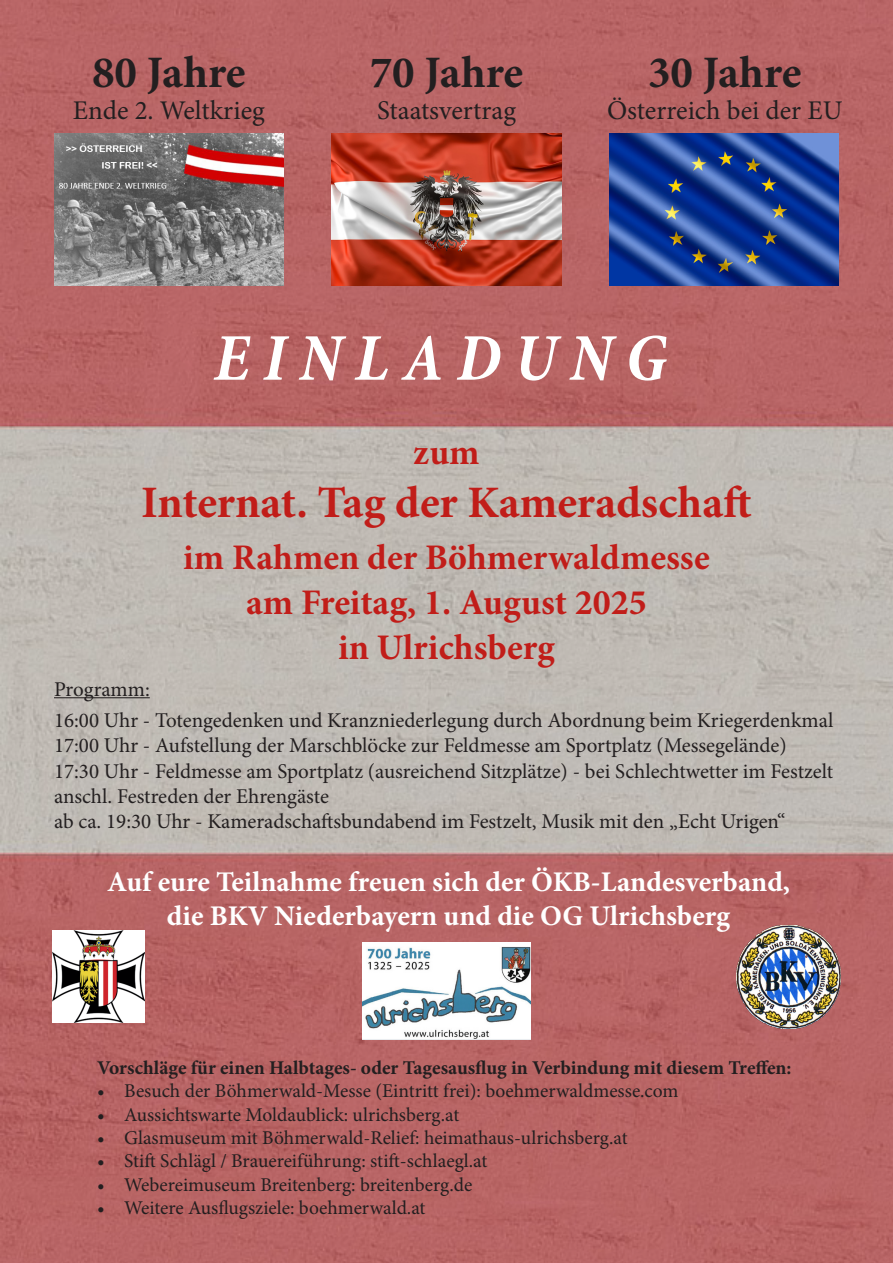
<style>
.page{position:relative;width:893px;height:1263px;background:#fff}
.page>*{position:absolute;margin:0;border:0;box-sizing:border-box;transform-origin:0 0}
.t1{font:italic 700 condensed 67.5px "Minion Pro";color:#fff}
.t2{font:700 45px "Minion Pro";color:#c11d19}
.t3{font:700 45px "Minion Pro";color:#231f20}
.t4{font:700 36px "Minion Pro";color:#c11d19}
.t5{font:700 28.5px/34.2px "Minion Pro";color:#fff;text-align:center}
.t6{font:27px "Minion Pro";color:#231f20}
.t7{font:21px "Minion Pro";color:#231f20}
.t8{font:19.5px "Minion Pro";color:#231f20}
.t9{font:700 19.5px "Minion Pro";color:#231f20}
</style>
<div class="page">
<img style="left:0;top:0;width:893px;height:1263px">
<img style="left:53px;top:930px;width:92px;height:92px">
<img style="left:362px;top:943px;width:169px;height:96px">
<img style="left:736px;top:924px;width:105px;height:104px">
<img style="left:54px;top:134px;width:230px;height:151px">
<img style="left:332px;top:134px;width:229px;height:151px">
<img style="left:609px;top:134px;width:230px;height:151px">
<hr style="left:54px;top:697px;width:96px;height:1px;background:#231f20">
<p class="t3" style="left:92px;top:41px;width:155px">80 Jahre</p>
<p class="t6" style="left:73px;top:92px;width:193px">Ende 2. Weltkrieg</p>
<p class="t3" style="left:370px;top:41px;width:155px">70 Jahre</p>
<p class="t6" style="left:377px;top:92px;width:140px">Staatsvertrag</p>
<p class="t3" style="left:648px;top:41px;width:155px">30 Jahre</p>
<p class="t6" style="left:607px;top:92px;width:237px">Österreich bei der EU</p>
<p class="t1" style="left:214px;top:311px;width:455px">E I N L A D U N G</p>
<p class="t4" style="left:413px;top:427px;width:68px">zum</p>
<p class="t2" style="left:141px;top:471px;width:612px">Internat. Tag der Kameradschaft</p>
<p class="t4" style="left:183px;top:532px;width:528px">im Rahmen der Böhmerwaldmesse</p>
<p class="t4" style="left:246px;top:577px;width:402px">am Freitag, 1. August 2025</p>
<p class="t4" style="left:338px;top:622px;width:218px">in Ulrichsberg</p>
<p class="t7" style="left:54px;top:675px;width:97px">Programm:</p>
<p class="t7" style="left:54px;top:706px;width:781px">16:00 Uhr - Totengedenken und Kranzniederlegung durch Abordnung beim Kriegerdenkmal</p>
<p class="t7" style="left:54px;top:732px;width:734px">17:00 Uhr - Aufstellung der Marschblöcke zur Feldmesse am Sportplatz (Messegelände)</p>
<p class="t7" style="left:54px;top:757px;width:781px">17:30 Uhr - Feldmesse am Sportplatz (ausreichend Sitzplätze) - bei Schlechtwetter im Festzelt</p>
<p class="t7" style="left:54px;top:782px;width:276px">anschl. Festreden der Ehrengäste</p>
<p class="t7" style="left:54px;top:807px;width:733px">ab ca. 19:30 Uhr - Kameradschaftsbundabend im Festzelt, Musik mit den „Echt Urigen“</p>
<p class="t5" style="left:107px;top:864px;width:684px">Auf eure Teilnahme freuen sich der ÖKB-Landesverband, die BKV Niederbayern und die OG Ulrichsberg</p>
<p class="t9" style="left:97px;top:1054px;width:696px">Vorschläge für einen Halbtages- oder Tagesausflug in Verbindung mit diesem Treffen:</p>
<p class="t8" style="left:97px;top:1078px;width:583px">• Besuch der Böhmerwald-Messe (Eintritt frei): boehmerwaldmesse.com</p>
<p class="t8" style="left:97px;top:1101px;width:364px">• Aussichtswarte Moldaublick: ulrichsberg.at</p>
<p class="t8" style="left:97px;top:1125px;width:532px">• Glasmuseum mit Böhmerwald-Relief: heimathaus-ulrichsberg.at</p>
<p class="t8" style="left:97px;top:1148px;width:392px">• Stift Schlägl / Brauereiführung: stift-schlaegl.at</p>
<p class="t8" style="left:97px;top:1171px;width:377px">• Webereimuseum Breitenberg: breitenberg.de</p>
<p class="t8" style="left:97px;top:1195px;width:330px">• Weitere Ausflugsziele: boehmerwald.at</p>
</div>
